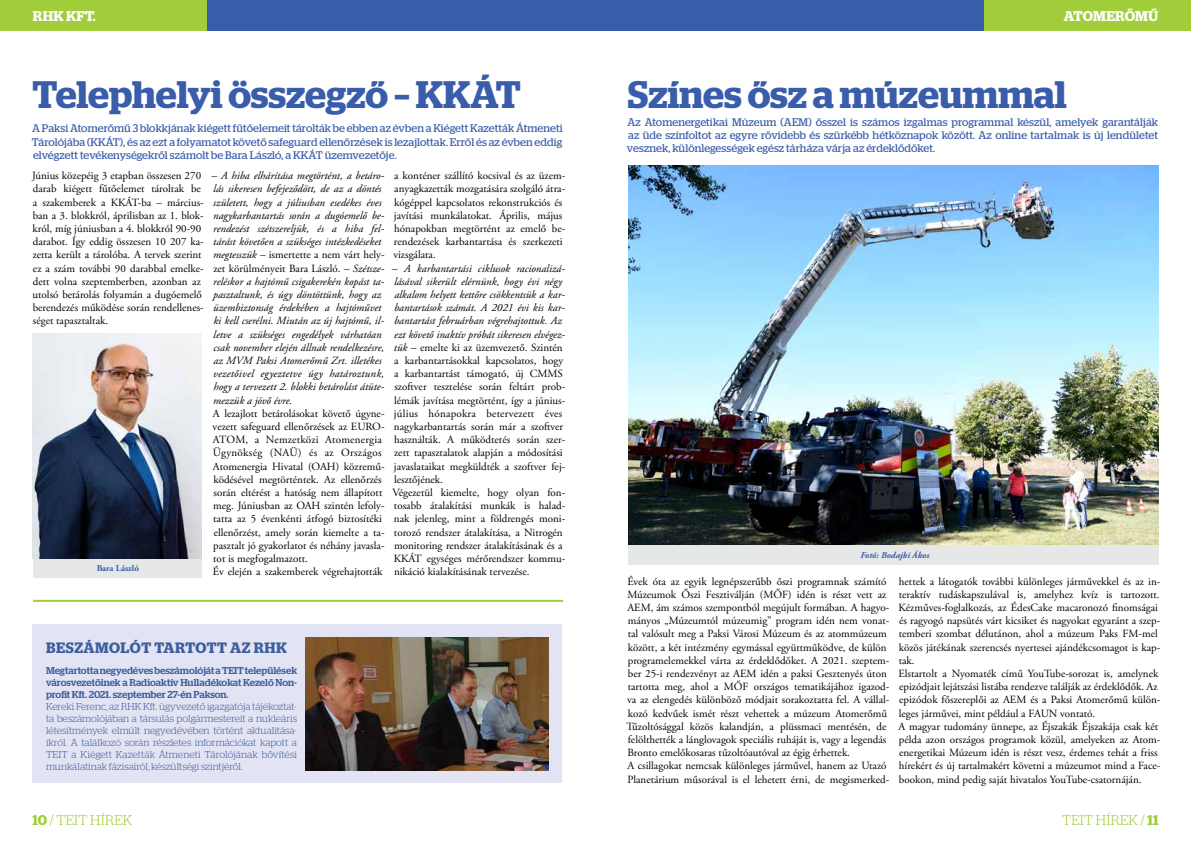
<style>
.page{position:relative;width:1191px;height:842px;background:#fff}
.page>*{position:absolute;margin:0;border:0;box-sizing:border-box;transform-origin:0 0}
.t1{font:600 38.3px "Stag";color:#395dab}
.t2{font:600 15px "Stag";letter-spacing:.04em;color:#3c5d9e}
.t3{font:300 14.2px "Stag";letter-spacing:.02em;color:#a2cd3a}
.t4{font:600 14.2px "Stag";letter-spacing:.02em;color:#fff}
.t5{font:11px/13.2px "Adobe Garamond Pro";color:#010101}
.t6{font:italic 11px/13.2px "Adobe Garamond Pro";color:#010101}
.t7{font:11px/13.2px "Stag";letter-spacing:.005em;color:#395dab;text-align:justify}
.t8{font:300 10px/12px "Stag";color:#3c5d9e;text-align:justify}
.t9{font:500 10px/12px "Stag";color:#3c5d9e;text-align:justify}
.t10{font:italic 700 9px "Adobe Garamond Pro";color:#395dab}
.t11{font:700 9px "Adobe Garamond Pro";color:#395dab}
.s1{font-style:normal}
.s2{font-style:italic}
.s3{font-weight:600}
</style>
<div class="page">
<div style="left:178px;top:0;width:869px;height:30px;background:#395dab"></div>
<div style="left:0;top:0;width:207px;height:30px;background:#a2cd3a"></div>
<div style="left:984px;top:0;width:207px;height:30px;background:#a2cd3a"></div>
<div style="left:33px;top:557px;width:168px;height:21px;background:#e6e7e7"></div>
<hr style="left:33px;top:600px;width:530px;height:2px;background:#a2cd3a">
<div style="left:32px;top:624px;width:530px;height:158px;background:#e3e4f3"></div>
<div style="left:628px;top:544px;width:530px;height:21px;background:#e6e7e7"></div>
<img style="left:33px;top:333px;width:168px;height:225px">
<img style="left:628px;top:165px;width:530px;height:379px">
<img style="left:306px;top:638px;width:243px;height:132px">
<p class="t4" style="left:33px;top:8px;width:65px">RHK KFT.</p>
<h1 class="t1" style="left:33px;top:72px;width:489px">Telephelyi összegző – KKÁT</h1>
<p class="t7" style="left:32px;top:122px;width:532px">A Paksi Atomerőmű 3 blokkjának kiégett fűtőelemeit tárolták be ebben az évben aKiégettKazetták Átmeneti Tárolójába (KKÁT), és az ezt a folyamatot követő safeguard ellenőrzések is lezajlottak. Erről és az évben eddig elvégzett tevékenységekről számolt be Bara László, a KKÁT üzemvezetője.</p>
<p class="t5" style="left:32px;top:169px;width:173px">Június közepéig 3 etapban összesen 270 darab kiégett fűtőelemet tároltak be a szakemberek a KKÁT-ba – március&shy;ban a 3. blokkról, áprilisban az 1. blok&shy;król, míg júniusban a 4. blokkról 90-90 darabot. Így eddig összesen 10 207 ka&shy;zetta került a tárolóba. A tervek szerint ez a szám további 90 darabbal emelke&shy;dett volna szeptemberben, azonban az utolsó betárolás folyamán a dugóemelő berendezés működése során rendellenes&shy;séget tapasztaltak.</p>
<p class="t6" style="left:212px;top:169px;width:174px">– A hiba elhárítása megtörtént, a betáro&shy;lás sikeresen befejeződött, de az a döntés született, hogy a júliusban esedékes éves nagykarbantartás során a dugóemelő be&shy;rendezést szétszereljük, és a hiba fel&shy;tárást követően a szükséges intézkedéseket megtesszük <span class="s1">– ismertette a nem várt hely&shy;zet körülményeit Bara László.</span> – Szétsze&shy;reléskor a hajtómű csigakerekén kopást ta&shy;pasztaltunk, és úgy döntöttünk, hogy az üzembiztonság érdekében a hajtóművet ki kell cserélni. Miután az új hajtómű, il&shy;letve a szükséges engedélyek várhatóan csak november elején állnak rendelkezésre, az MVM Paksi Atomerőmű Zrt. illetékes vezetőivel egyeztetve úgy határoztunk, hogy a tervezett 2. blokki betárolást átüte&shy;mezzük a jövő évre.</p>
<p class="t5" style="left:213px;top:407px;width:173px">A lezajlott betárolásokat követő úgyne&shy;vezett safeguard ellenőrzések az EURO-ATOM, a Nemzetközi Atomenergia Ügynökség (NAÜ) és az Országos Atomenergia Hivatal (OAH) közremű&shy;ködésével megtörténtek. Az ellenőrzés során eltérést a hatóság nem állapított meg. Júniusban az OAH szintén lefoly&shy;tatta az 5 évenkénti átfogó biztosítéki ellenőrzést, amely során kiemelte a ta&shy;pasztalt jó gyakorlatot és néhány javasla&shy;tot is megfogalmazott.<br>Év elején a szakemberek végrehajtották</p>
<p class="t11" style="left:97px;top:563px;width:44px">Bara László</p>
<p class="t5" style="left:393px;top:169px;width:173px">a konténer szállító kocsival és az üzem&shy;anyagkazetták mozgatására szolgáló átra&shy;kógéppel kapcsolatos rekonstrukciós és javítási munkálatokat. Április, május hónapokban megtörtént az emelő be&shy;rendezések karbantartása és szerkezeti vizsgálata.</p>
<p class="t5" style="left:392px;top:262px;width:174px">– <span class="s2">A karbantartási ciklusok racionalizá&shy;lásával sikerült elérnünk, hogy évi négy alkalom helyett kettőre csökkentsük a kar&shy;bantartások számát. A 2021 évi kis kar&shy;bantartást februárban végrehajtottuk. Az ezt követő inaktív próbát sikeresen elvégez&shy;tük</span> – emelte ki az üzemvezető. Szintén a karbantartásokkal kapcsolatos, hogy a karbantartást támogató, új CMMS szoftver tesztelése során feltárt prob&shy;lémák javítása megtörtént, így a június&shy;július hónapokra betervezett éves nagykarbantartás során már a szoftver használták. A működtetés során szer&shy;zett tapasztalatok alapján a módosítási javaslataikat megküldték a szoftver fej&shy;lesztőjének.<br>Végezetül kiemelte, hogy olyan fon&shy;tosabb átalakítási munkák is halad&shy;nak jelenleg, mint a földrengés moni&shy;torozó rendszer átalakítása, a Nitrogén monitoring rendszer átalakításának és a KKÁT egységes mérőrendszer kommu&shy;nikáció kialakításának tervezése.</p>
<h2 class="t2" style="left:46px;top:639px;width:242px">BESZÁMOLÓT TARTOTT AZ RHK</h2>
<p class="t9" style="left:46px;top:665px;width:252px">Megtartotta negyedéves beszámolóját a TEIT települések városvezetőinek a Radioaktív Hulladékokat Kezelő Non&shy;profit Kft. 2021. szeptember 27-én Pakson.</p>
<p class="t8" style="left:46px;top:701px;width:252px">Kereki Ferenc, az RHK Kft. ügyvezető igazgatója tájékoztat&shy;ta beszámolójában a társulás polgármestereit a nukleáris létesítmények elmúlt negyedévében történt aktualitása&shy;ikról. A találkozó során részletes információkat kapott a TEIT a Kiégett Kazetták Átmeneti Tárolójának bővítési munkálatinak fázisairól, készültségi szintjéről.</p>
<p class="t4" style="left:1063px;top:8px;width:96px">ATOMERŐMŰ</p>
<h1 class="t1" style="left:628px;top:72px;width:440px">Színes ősz a múzeummal</h1>
<p class="t7" style="left:627px;top:115px;width:532px">Az Atomenergetikai Múzeum (AEM) ősszel is számos izgalmas programmal készül, amelyek garantálják az üde színfoltot az egyre rövidebb és szürkébb hétköznapok között. Az online tartalmak is új lendületet vesznek, különlegességek egész tárháza várja az érdeklődőket.</p>
<p class="t10" style="left:860px;top:549px;width:70px">Fotó: Bodajki Ákos</p>
<p class="t5" style="left:626px;top:575px;width:264px">Évek óta az egyik legnépszerűbb őszi programnak számító Múzeumok Őszi Fesztiválján (MŐF) idén is részt vett az AEM, ám számos szempontból megújult formában. A hagyo&shy;mányos „Múzeumtól múzeumig” program idén nem vonat&shy;tal valósult meg a Paksi Városi Múzeum és az atommúzeum között, a két intézmény egymással együttműködve, de külön programelemekkel várta az érdeklődőket. A 2021. szeptem&shy;ber 25-i rendezvényt az AEM idén a paksi Gesztenyés úton tartotta meg, ahol a MŐF országos tematikájához igazod&shy;va az elengedés különböző módjait sorakoztatta fel. A vállal&shy;kozó kedvűek ismét részt vehettek a múzeum Atomerőmű Tűzoltósággal közös kalandján, a plüssmaci mentésén, de felölthették a lánglovagok speciális ruháját is, vagy a legendás Bronto emelőkosaras tűzoltóautóval az égig érhettek.<br>A csillagokat nemcsak különleges járművel, hanem az Utazó Planetárium műsorával is el lehetett érni, de megismerked-</p>
<p class="t5" style="left:898px;top:575px;width:263px">hettek a látogatók további különleges járművekkel és az in&shy;teraktív tudáskapszulával is, amelyhez kvíz is tartozott.<br>Kézműves-foglalkozás, az ÉdesCake macaronozó finomságai és ragyogó napsütés várt kicsiket és nagyokat egyaránt a szep&shy;temberi szombat délutánon, ahol a múzeum Paks FM-mel közös játékának szerencsés nyertesei ajándékcsomagot is kap&shy;tak.<br>Elstartolt a Nyomaték című YouTube-sorozat is, amelynek epizódjait lejátszási listába rendezve találják az érdeklődők. Az epizódok főszereplői az AEM és a Paksi Atomerőmű külön&shy;leges járművei, mint például a FAUN vontató.<br>A magyar tudomány ünnepe, az Éjszakák Éjszakája csak két példa azon országos programok közül, amelyeken az Atom&shy;energetikai Múzeum idén is részt vesz, érdemes tehát a friss hírekért és új tartalmakért követni a múzeumot mind a Face&shy;bookon, mind pedig saját hivatalos YouTube-csatornáján.</p>
<p class="t3" style="left:32px;top:812px;width:102px"><span class="s3">10</span> / TEIT HÍREK</p>
<p class="t3" style="left:1062px;top:812px;width:98px">TEIT HÍREK / <span class="s3">11</span></p>
</div>
